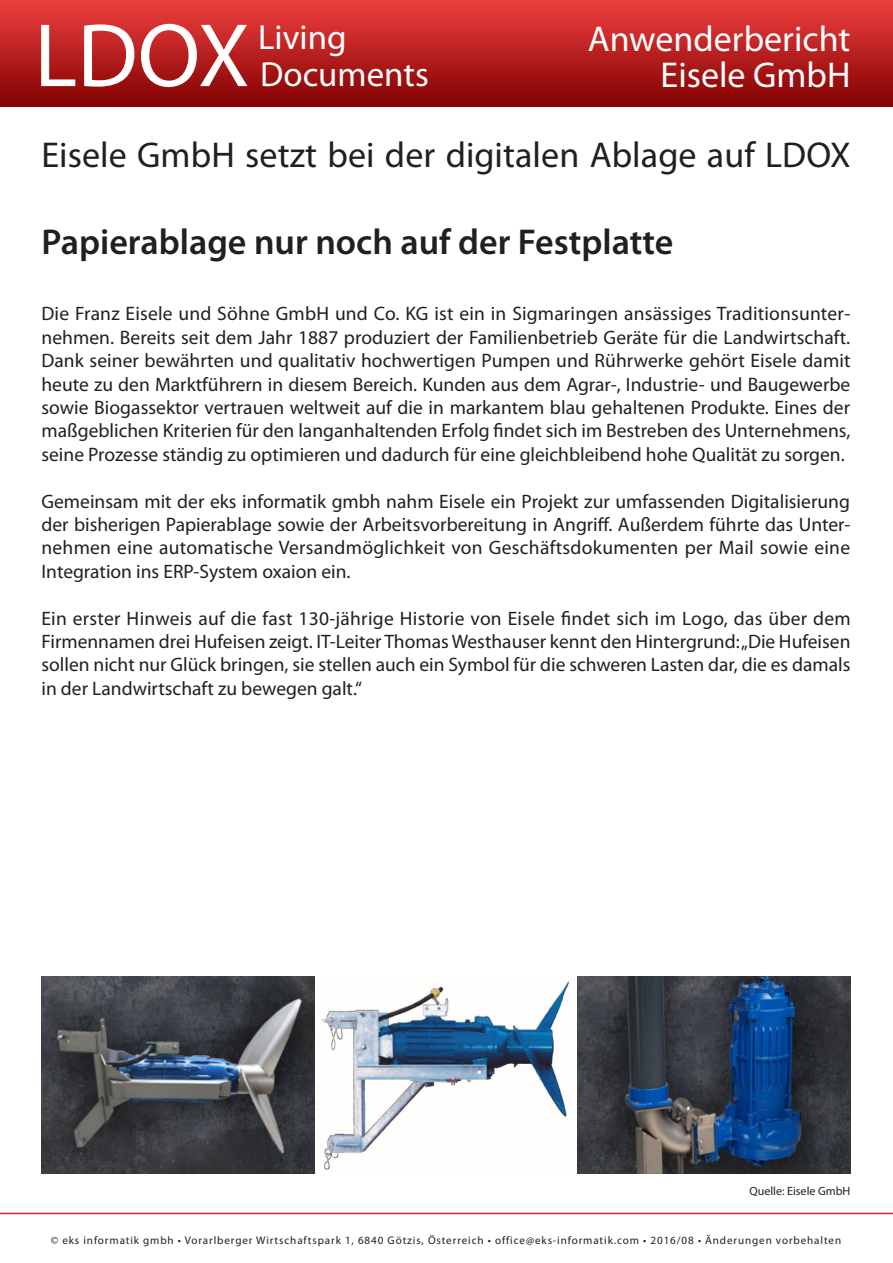
<style>
.page{position:relative;width:893px;height:1263px;background:#fff}
.page>*{position:absolute;margin:0;border:0;box-sizing:border-box;transform-origin:0 0}
.t1{font:90.75px "Myriad Pro";color:#fff}
.Standardtext{font:36px "Myriad Pro";letter-spacing:.005em;color:#231f20}
.Standardtext-2{font:600 36px "Myriad Pro";color:#231f20}
.t2{font:36px/36px "Myriad Pro";color:#fff;text-align:right}
.t3{font:34.95px "Myriad Pro";color:#fff}
.Standardtext-3{font:19.5px/23.4px "Myriad Pro";color:#231f20;text-align:justify}
.t4{font:12px "Myriad Pro";color:#231f20}
.t5{font:11.1px "Myriad Pro";letter-spacing:.08em;color:#231f20}
</style>
<div class="page">
<hr style="left:0;top:1213px;width:893px;height:1px;background:#d1232a">
<img style="left:0;top:0;width:893px;height:106px">
<img style="left:41px;top:977px;width:809px;height:196px">
<h1 class="t1" style="left:34px;top:0;width:217px">LDOX</h1>
<h3 class="t3" style="left:258px;top:16px;width:90px">Living</h3>
<h3 class="t3" style="left:260px;top:53px;width:170px">Documents</h3>
<p class="t2" style="left:588px;top:21px;width:264px">Anwenderbericht<br>Eisele GmbH</p>
<p class="Standardtext" style="left:41px;top:133px;width:811px">Eisele GmbH setzt bei der digitalen Ablage auf LDOX</p>
<p class="Standardtext-2" style="left:41px;top:219px;width:634px">Papierablage nur noch auf der Festplatte</p>
<p class="Standardtext-3" style="left:41px;top:302px;width:810px">Die Franz Eisele und Söhne GmbH und Co. KG ist ein in Sigmaringen ansässiges Traditionsunter&shy;nehmen. Bereits seit dem Jahr 1887 produziert der Familienbetrieb Geräte für die Landwirtschaft.<br>Dank seiner bewährten und qualitativ hochwertigen Pumpen und Rührwerke gehört Eisele damit heute zu den Marktführern in diesem Bereich. Kunden aus dem Agrar-, Industrie- und Baugewerbe sowie Biogassektor vertrauen weltweit auf die in markantem blau gehaltenen Produkte. Eines der maßgeblichen Kriterien für den langanhaltenden Erfolg findet sich im Bestreben des Unternehmens, seine Prozesse ständig zu optimieren und dadurch für eine gleichbleibend hohe Qualität zu sorgen.</p>
<p class="Standardtext-3" style="left:41px;top:489px;width:810px">Gemeinsam mit der eks informatik gmbh nahm Eisele ein Projekt zur umfassenden Digitalisierung der bisherigen Papierablage sowie der Arbeitsvorbereitung in Angriff. Außerdem führte das Unter&shy;nehmen eine automatische Versandmöglichkeit von Geschäftsdokumenten per Mail sowie eine Integration ins ERP-System oxaion ein.</p>
<p class="Standardtext-3" style="left:41px;top:606px;width:811px">Ein erster Hinweis auf die fast 130-jährige Historie von Eisele findet sich im Logo, das über dem Firmennamen drei Hufeisen zeigt. IT-Leiter Thomas Westhauser kennt den Hintergrund: „Die Hufeisen sollen nicht nur Glück bringen, sie stellen auch ein Symbol für die schweren Lasten dar, die es damals in der Landwirtschaft zu bewegen galt.“</p>
<p class="t4" style="left:749px;top:1184px;width:102px">Quelle: Eisele GmbH</p>
<p class="t5" style="left:51px;top:1233px;width:792px">© eks informatik gmbh • Vorarlberger Wirtschaftspark 1, 6840 Götzis, Österreich • office@eks-informatik.com • 2016/08 • Änderungen vorbehalten</p>
</div>
